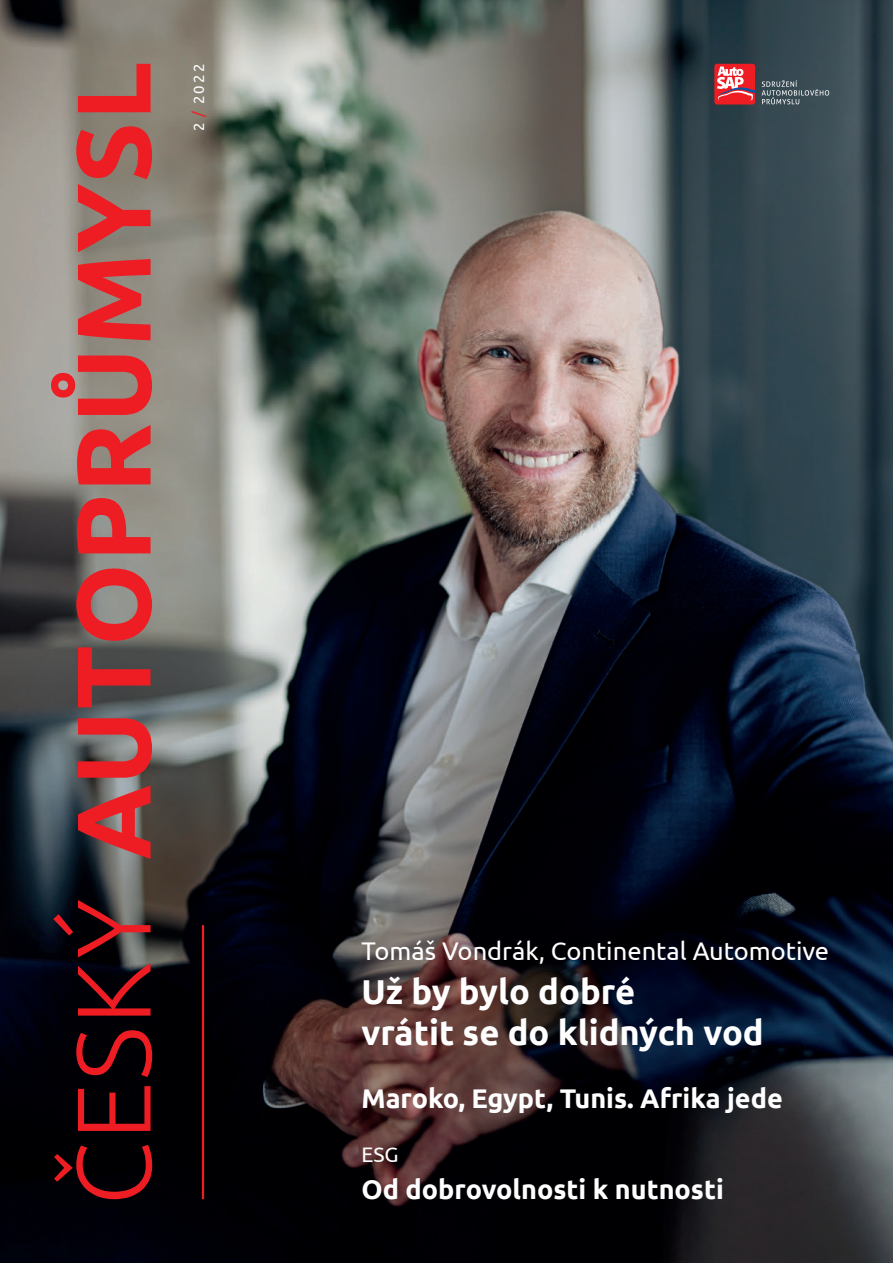
<style>
.page{position:relative;width:893px;height:1263px;background:#fff}
.page>*{position:absolute;margin:0;border:0;box-sizing:border-box;transform-origin:0 0}
.t1{font:700 34.5px/40.5px "Ubuntu";color:#fff}
.t2{font:700 27px "Ubuntu";color:#fff}
.t3{font:25.5px "Ubuntu";color:#fff}
.t4{font:21px "Ubuntu";color:#fff}
.t5{font:15px "Ubuntu";color:#fff}
.s1{color:#ee1d23}
</style>
<div class="page">
<img style="left:0;top:0;width:893px;height:1263px">
<hr style="left:202px;top:925px;width:2px;height:274px;background:#ee1d23">
<div style="left:714px;top:64px;width:41px;height:41px;background:#ee1d23;border-radius:3px"></div>
<svg style="left:717px;top:66px;width:38px;height:35px"></svg>
<svg style="left:762px;top:80px;width:67px;height:24px;background:#56656c"></svg>
<svg style="left:51px;top:64px;width:101px;height:1135px;background:#804545"></svg>
<p class="t5" style="left:190px;top:131px;width:69px;rotate:-90deg">2 <span class="s1">/</span> 2022</p>
<p class="t3" style="left:361px;top:935px;width:469px">Tomáš Vondrák, Continental Automotive</p>
<p class="t1" style="left:361px;top:971px;width:404px">Už by bylo dobré<br>vrátit se do klidných vod</p>
<p class="t2" style="left:361px;top:1082px;width:423px">Maroko, Egypt, Tunis. Afrika jede</p>
<p class="t4" style="left:361px;top:1142px;width:39px">ESG</p>
<p class="t2" style="left:361px;top:1173px;width:364px">Od dobrovolnosti k nutnosti</p>
</div>
